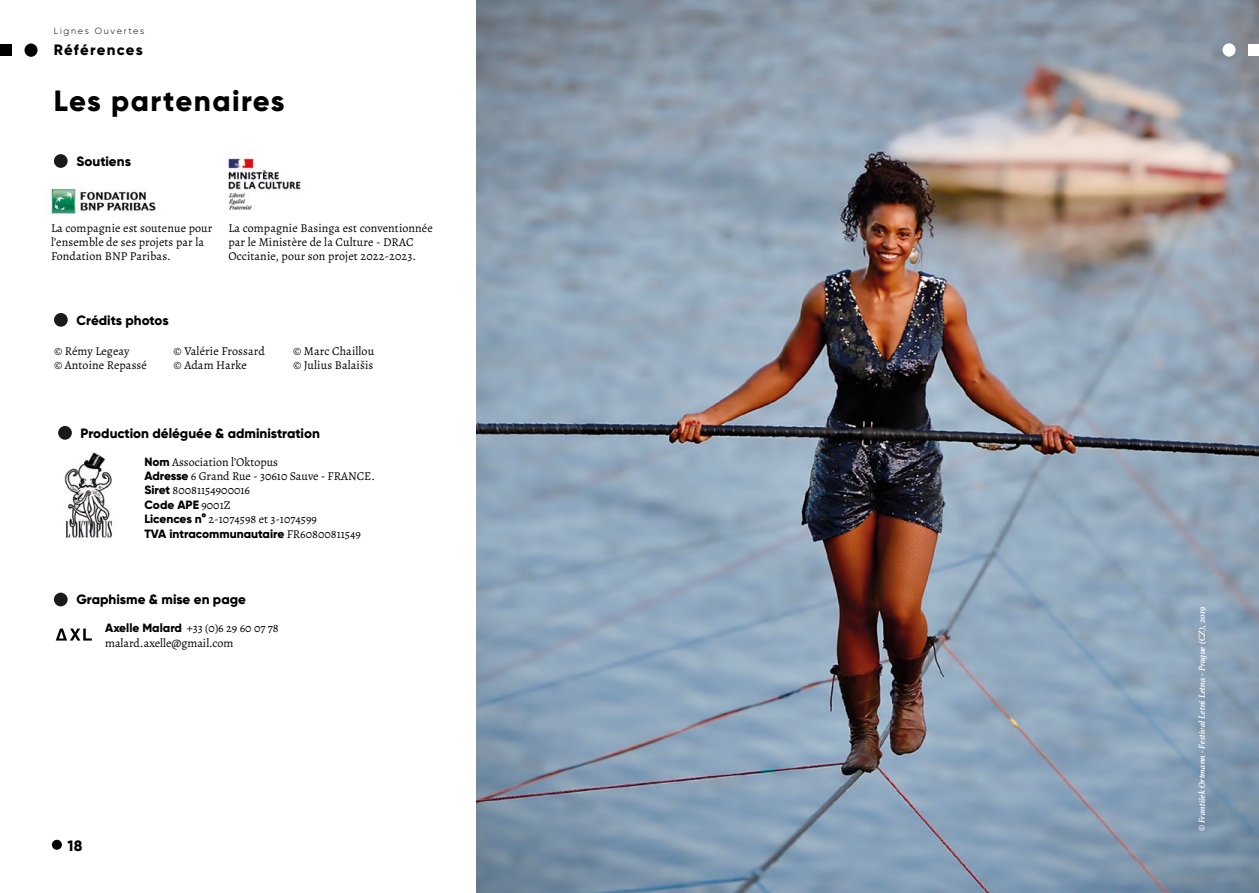
<style>
.page{position:relative;width:1259px;height:893px;background:#fff}
.page>*{position:absolute;margin:0;border:0;box-sizing:border-box;transform-origin:0 0}
.t1{font:800 29.25px "Gilroy";letter-spacing:.05em;color:#000}
.t2{font:800 15px "Gilroy";letter-spacing:.075em;color:#000}
.t3{font:800 13.5px "Gilroy";color:#000}
.t4{font:12px/14.4px "Alegreya";letter-spacing:.01em;color:#000}
.t5{font:800 12px "Gilroy";color:#000}
.t6{font:italic 700 9px "Athelas";letter-spacing:.01em;color:#fff}
.t7{font:300 9px "Gilroy";letter-spacing:.19em;color:#000}
.s1{font-family:"Gilroy";font-weight:800}
.s2{font-family:"Alegreya";font-weight:400}
</style>
<div class="page">
<img style="left:476px;top:0;width:783px;height:893px">
<div style="left:0;top:45px;width:11px;height:11px;background:#000"></div>
<div style="left:25px;top:43px;width:13px;height:14px;background:#000;border-radius:50%"></div>
<div style="left:54px;top:313px;width:14px;height:14px;background:#1a1a1a;border-radius:50%"></div>
<img style="left:64px;top:452px;width:48px;height:87px">
<div style="left:58px;top:426px;width:14px;height:14px;background:#1a1a1a;border-radius:50%"></div>
<div style="left:52px;top:840px;width:10px;height:10px;background:#000;border-radius:50%"></div>
<div style="left:1248px;top:44px;width:11px;height:12px;background:#fff"></div>
<div style="left:1222px;top:43px;width:13px;height:14px;background:#fff;border-radius:50%"></div>
<div style="left:54px;top:593px;width:14px;height:13px;background:#1a1a1a;border-radius:50%"></div>
<svg style="left:56px;top:629px;width:36px;height:12px"></svg>
<div style="left:54px;top:154px;width:14px;height:14px;background:#1a1a1a;border-radius:50%"></div>
<img style="left:49px;top:188px;width:107px;height:27px">
<img style="left:227px;top:150px;width:77px;height:60px">
<p class="t7" style="left:54px;top:26px;width:92px">Lignes Ouvertes</p>
<p class="t2" style="left:54px;top:41px;width:90px">Références</p>
<h1 class="t1" style="left:54px;top:82px;width:232px">Les partenaires</h1>
<p class="t3" style="left:76px;top:153px;width:56px">Soutiens</p>
<p class="t4" style="left:51px;top:220px;width:163px">La compagnie est soutenue pour l’ensemble de ses projets par la<br>Fondation BNP Paribas.</p>
<p class="t4" style="left:228px;top:220px;width:206px">La compagnie Basinga est conventionnée par le Ministère de la Culture - DRAC<br>Occitanie, pour son projet 2022-2023.</p>
<p class="t3" style="left:77px;top:311px;width:94px">Crédits photos</p>
<p class="t4" style="left:54px;top:343px;width:94px">©️ Rémy Legeay<br>©️ Antoine Repassé</p>
<p class="t4" style="left:173px;top:343px;width:93px">©️ Valérie Frossard ©️ Adam Harke</p>
<p class="t4" style="left:293px;top:343px;width:83px">©️ Marc Chaillou ©️ Julius Balaišis</p>
<p class="t3" style="left:81px;top:424px;width:241px">Production déléguée &amp; administration</p>
<p class="t4" style="left:144px;top:454px;width:232px"><span class="s1">Nom</span> Association l’Oktopus<br><span class="s1">Adresse</span> 6 Grand Rue - 30610 Sauve - FRANCE.<br><span class="s1">Siret</span> 80081154900016</p>
<p class="t5" style="left:144px;top:497px;width:88px">Code APE <span class="s2">9001Z</span></p>
<p class="t4" style="left:144px;top:512px;width:174px"><span class="s1">Licences n°</span> 2-1074598 et 3-1074599</p>
<p class="t5" style="left:144px;top:526px;width:218px">TVA intracommunautaire <span class="s2">FR60800811549</span></p>
<p class="t3" style="left:76px;top:591px;width:171px">Graphisme &amp; mise en page</p>
<p class="t4" style="left:105px;top:621px;width:175px"><span class="s1">Axelle Malard</span> +33 (0)6 29 60 07 78 malard.axelle@gmail.com</p>
<p class="t2" style="left:67px;top:836px;width:17px">18</p>
<p class="t6" style="left:1194px;top:831px;width:227px;rotate:-90deg">©️ František Ortmann - Festival Letni Letna - Prague (CZ), 2019</p>
</div>
